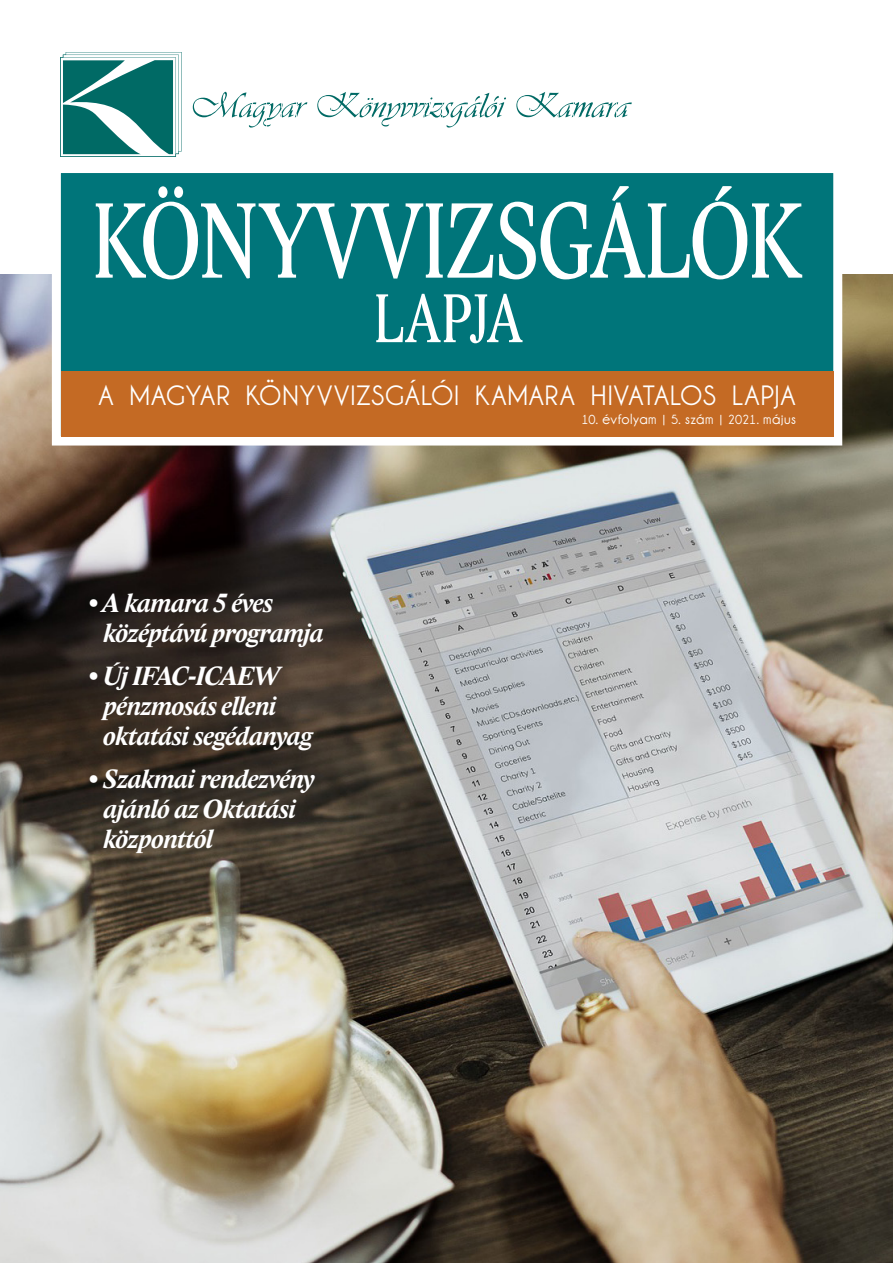
<style>
.page{position:relative;width:893px;height:1263px;background:#fff}
.page>*{position:absolute;margin:0;border:0;box-sizing:border-box;transform-origin:0 0}
.t1{font:109.5px "Lido STF Condensed";letter-spacing:-.015em;color:#fff;scale:.9 1}
.t2{font:70.5px "Lido STF Condensed";letter-spacing:.015em;color:#fff;scale:.9 1}
.t3{font:700 28.5px "Champagne&Limousines";letter-spacing:.02em;color:#fff}
.t4{font:italic 700 27px/30px "Lido STF";letter-spacing:-.015em;color:#fff}
.t5{font:700 15px "Champagne&Limousines";letter-spacing:.03em;color:#fff}
.s1{font-size:13.5px}
.s2{font-family:"Lido STF Condensed";font-weight:400;font-size:12px}
</style>
<div class="page">
<img style="left:0;top:274px;width:893px;height:989px">
<div style="left:56px;top:169px;width:782px;height:272px;background:#00757a"></div>
<div style="left:52px;top:164px;width:790px;height:281px;border:9px solid #fff"></div>
<div style="left:61px;top:371px;width:772px;height:65px;background:#c46a24"></div>
<svg style="left:60px;top:52px;width:122px;height:104px"></svg>
<svg style="left:193px;top:92px;width:439px;height:36px"></svg>
<h1 class="t1" style="left:91px;top:175px;width:792px">KÖNYVVIZSGÁLÓK</h1>
<h2 class="t2" style="left:373px;top:276px;width:165px">LAPJA</h2>
<p class="t3" style="left:98px;top:379px;width:699px">A MAGYAR KÖNYVVIZSGÁLÓI KAMARA HIVATALOS LAPJA</p>
<p class="t5" style="left:582px;top:411px;width:216px"><span class="s1">10</span>. évfolyam <span class="s2">|</span> <span class="s1">5</span>. szám <span class="s2">|</span> <span class="s1">2021</span>. május</p>
<p class="t4" style="left:103px;top:589px;width:222px;text-indent:-15px">• A kamara 5 éves középtávú programja</p>
<p class="t4" style="left:103px;top:662px;width:211px;text-indent:-15px">• Új IFAC-ICAEW pénzmosás elleni oktatási segédanyag</p>
<p class="t4" style="left:103px;top:765px;width:213px;text-indent:-15px">• Szakmai rendezvény ajánló az Oktatási központtól</p>
</div>
